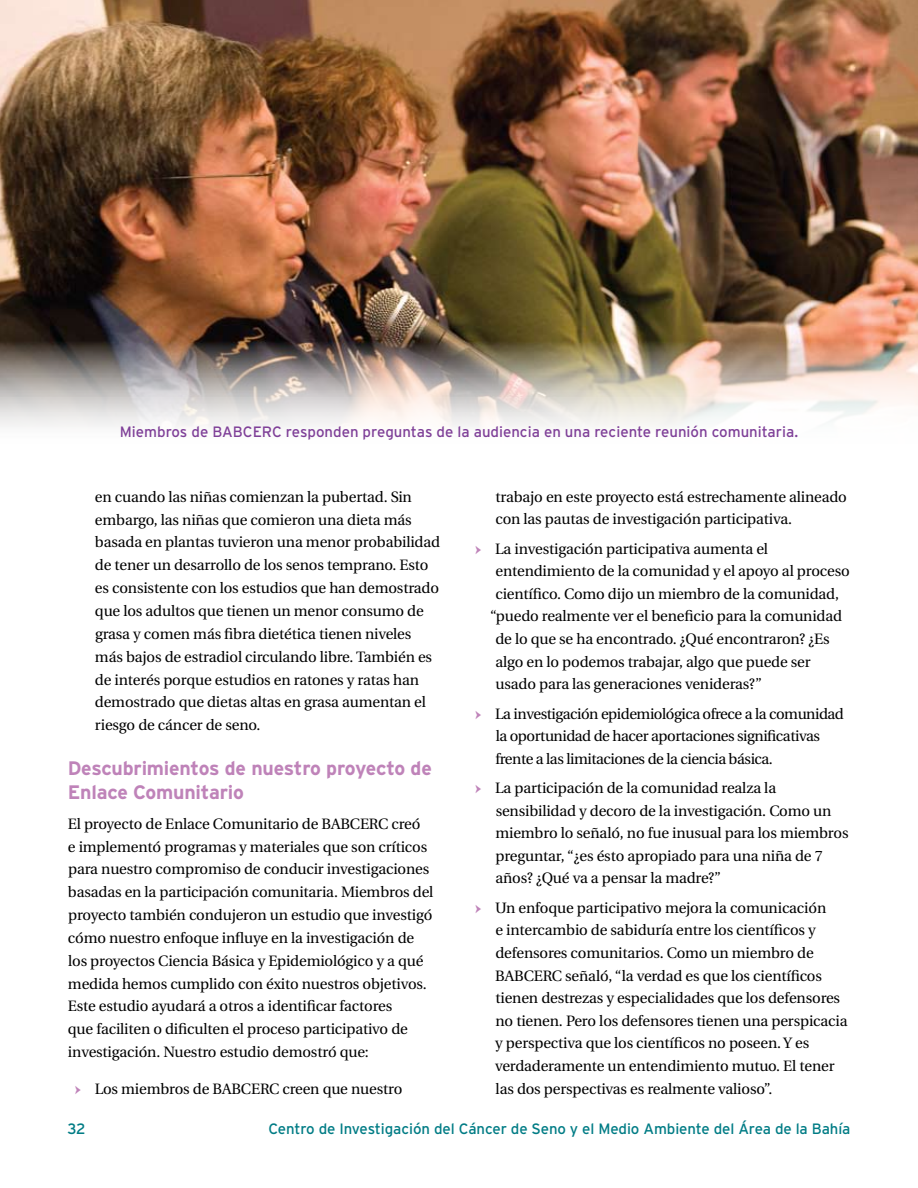
<style>
.page{position:relative;width:918px;height:1188px;background:#fff}
.page>*{position:absolute;margin:0;border:0;box-sizing:border-box;transform-origin:0 0}
.t1{font:700 19.5px/24.3px "Interstate";letter-spacing:-.01em;color:#bf83b9}
.t2{font:15px/22.8px "Utopia";letter-spacing:-.01em;color:#000}
.t3{font:15px/22.6px "Utopia";letter-spacing:-.03em;color:#000}
.t4{font:15px "Interstate";color:#7f4098}
.t5{font:15px "Interstate";letter-spacing:-.005em;color:#007c85}
.s1{font-family:"Minion Pro";color:#bf83b9}
</style>
<div class="page">
<img style="left:0;top:0;width:918px;height:427px">
<p class="t4" style="left:120px;top:424px;width:680px">Miembros de BABCERC responden preguntas de la audiencia en una reciente reunión comunitaria.</p>
<p class="t2" style="left:95px;top:486px;width:347px">en cuando las niñas comienzan la pubertad. Sin embargo, las niñas que comieron una dieta más basada en plantas tuvieron una menor probabilidad de tener un desarrollo de los senos temprano. Esto es consistente con los estudios que han demostrado que los adultos que tienen un menor consumo de grasa y comen más fibra dietética tienen niveles más bajos de estradiol circulando libre. También es de interés porque estudios en ratones y ratas han demostrado que dietas altas en grasa aumentan el riesgo de cáncer de seno.</p>
<h1 class="t1" style="left:68px;top:756px;width:366px">Descubrimientos de nuestro proyecto de<br>Enlace Comunitario</h1>
<p class="t2" style="left:68px;top:813px;width:367px">El proyecto de Enlace Comunitario de BABCERC creó<br>e implementó programas y materiales que son críticos para nuestro compromiso de conducir investigaciones basadas en la participación comunitaria. Miembros del proyecto también condujeron un estudio que investigó cómo nuestro enfoque influye en la investigación de los proyectos Ciencia Básica y Epidemiológico y a qué medida hemos cumplido con éxito nuestros objetivos.<br>Este estudio ayudará a otros a identificar factores<br>que faciliten o dificulten el proceso participativo de investigación. Nuestro estudio demostró que:</p>
<p class="t2" style="left:75px;top:1077px;width:329px"><span class="s1">ӹ</span> Los miembros de BABCERC creen que nuestro</p>
<p class="t2" style="left:495px;top:486px;width:353px">trabajo en este proyecto está estrechamente alineado con las pautas de investigación participativa.</p>
<p class="t2" style="left:475px;top:537px;width:294px"><span class="s1">ӹ</span> La investigación participativa aumenta el</p>
<p class="t2" style="left:495px;top:560px;width:356px">entendimiento de la comunidad y el apoyo al proceso</p>
<p class="t2" style="left:495px;top:583px;width:345px">científico. Como dijo un miembro de la comunidad,</p>
<p class="t2" style="left:490px;top:605px;width:354px">“puedo realmente ver el beneficio para la comunidad</p>
<p class="t2" style="left:495px;top:628px;width:336px">de lo que se ha encontrado. ¿Qué encontraron? ¿Es</p>
<p class="t2" style="left:495px;top:650px;width:317px">algo en lo podemos trabajar, algo que puede ser</p>
<p class="t2" style="left:496px;top:673px;width:268px">usado para las generaciones venideras?”</p>
<p class="t3" style="left:496px;top:702px;width:350px;text-indent:-20px"><span class="s1">ӹ</span> La investigación epidemiológica ofrece a la comunidad la oportunidad de hacer aportaciones significativas frente a las limitaciones de la ciencia básica.</p>
<p class="t2" style="left:495px;top:777px;width:355px;text-indent:-20px"><span class="s1">ӹ</span> La participación de la comunidad realza la sensibilidad y decoro de la investigación. Como un miembro lo señaló, no fue inusual para los miembros preguntar, “¿es ésto apropiado para una niña de 7 años? ¿Qué va a pensar la madre?”</p>
<p class="t2" style="left:495px;top:897px;width:354px;text-indent:-20px"><span class="s1">ӹ</span> Un enfoque participativo mejora la comunicación<br>e intercambio de sabiduría entre los científicos y defensores comunitarios. Como un miembro de BABCERC señaló, “la verdad es que los científicos tienen destrezas y especialidades que los defensores no tienen. Pero los defensores tienen una perspicacia y perspectiva que los científicos no poseen. Y es verdaderamente un entendimiento mutuo. El tener las dos perspectivas es realmente valioso”.</p>
<p class="t5" style="left:68px;top:1120px;width:20px">32</p>
<p class="t5" style="left:268px;top:1120px;width:584px">Centro de Investigación del Cáncer de Seno y el Medio Ambiente del Área de la Bahía</p>
</div>
